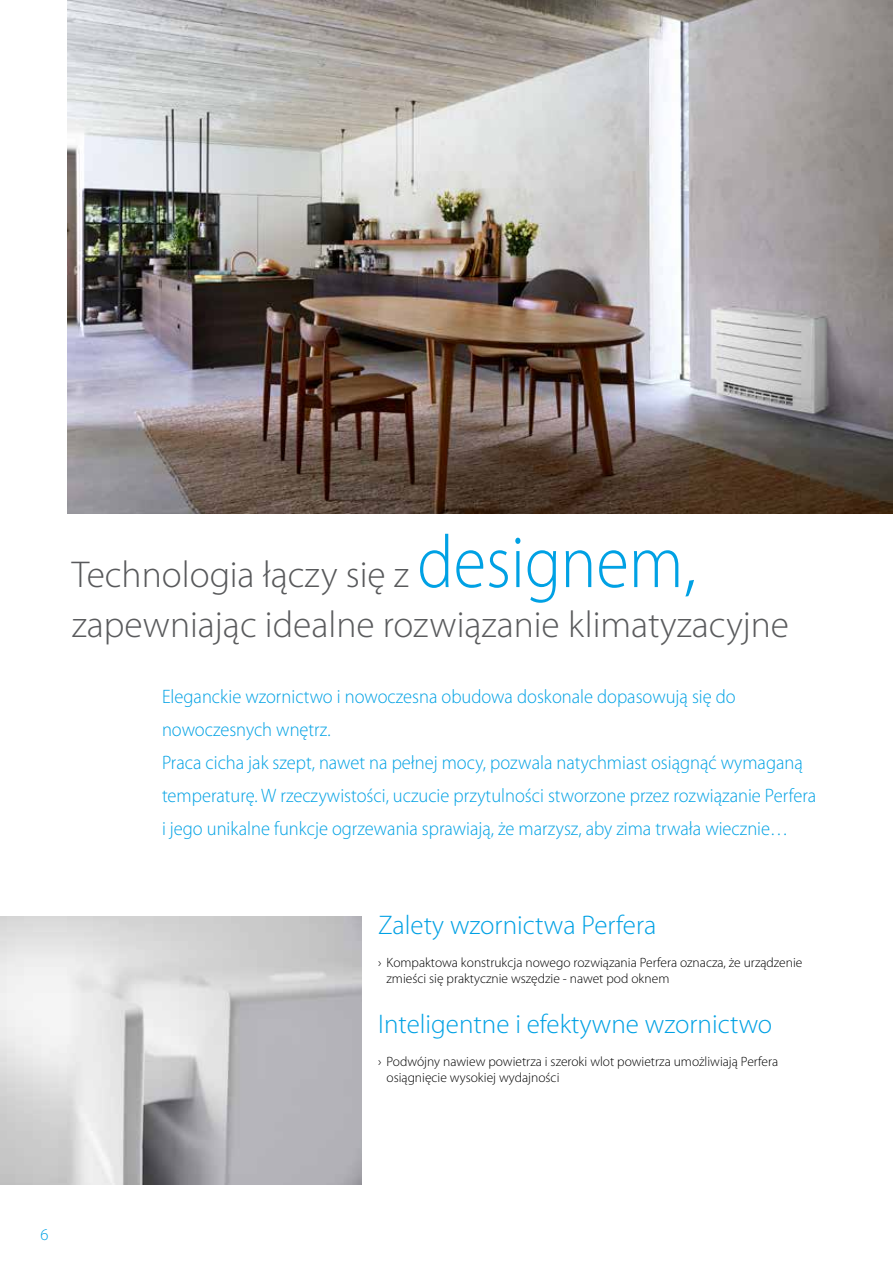
<style>
.page{position:relative;width:893px;height:1263px;background:#fff}
.page>*{position:absolute;margin:0;border:0;box-sizing:border-box;transform-origin:0 0}
.t1{font:300 37.5px/49.5px "Myriad Pro";color:#5a5b5d}
.t2{font:300 27px "Myriad Pro";color:#00a1e4}
.t3{font:300 19.5px/33px "Myriad Pro";color:#00a1e4;scale:.95 1}
.t4{font:300 16.5px "Myriad Pro";color:#00a1e4}
.t5{font:300 13.5px/16.5px "Myriad Pro";color:#000}
.s1{color:#58595b}
.s2{font-size:75px;color:#00a1e4}
</style>
<div class="page">
<img style="left:0;top:917px;width:362px;height:267px">
<img style="left:68px;top:0;width:825px;height:513px">
<h1 class="t1" style="left:72px;top:550px;width:719px"><span class="s1">Technologia łączy się z</span> <span class="s2">designem, </span>zapewniając idealne rozwiązanie klimatyzacyjne</h1>
<p class="t3" style="left:162px;top:680px;width:690px">Eleganckie wzornictwo i nowoczesna obudowa doskonale dopasowują się do nowoczesnych wnętrz.<br>Praca cicha jak szept, nawet na pełnej mocy, pozwala natychmiast osiągnąć wymaganą temperaturę. W rzeczywistości, uczucie przytulności stworzone przez rozwiązanie Perfera i jego unikalne funkcje ogrzewania sprawiają, że marzysz, aby zima trwała wiecznie…</p>
<h2 class="t2" style="left:378px;top:910px;width:280px">Zalety wzornictwa Perfera</h2>
<p class="t5" style="left:387px;top:954px;width:417px;text-indent:-9px">› Kompaktowa konstrukcja nowego rozwiązania Perfera oznacza, że urządzenie zmieści się praktycznie wszędzie - nawet pod oknem</p>
<h2 class="t2" style="left:378px;top:1009px;width:396px">Inteligentne i efektywne wzornictwo</h2>
<p class="t5" style="left:387px;top:1053px;width:393px;text-indent:-9px">› Podwójny nawiew powietrza i szeroki wlot powietrza umożliwiają Perfera osiągnięcie wysokiej wydajności</p>
<p class="t4" style="left:40px;top:1225px;width:10px">6</p>
</div>
